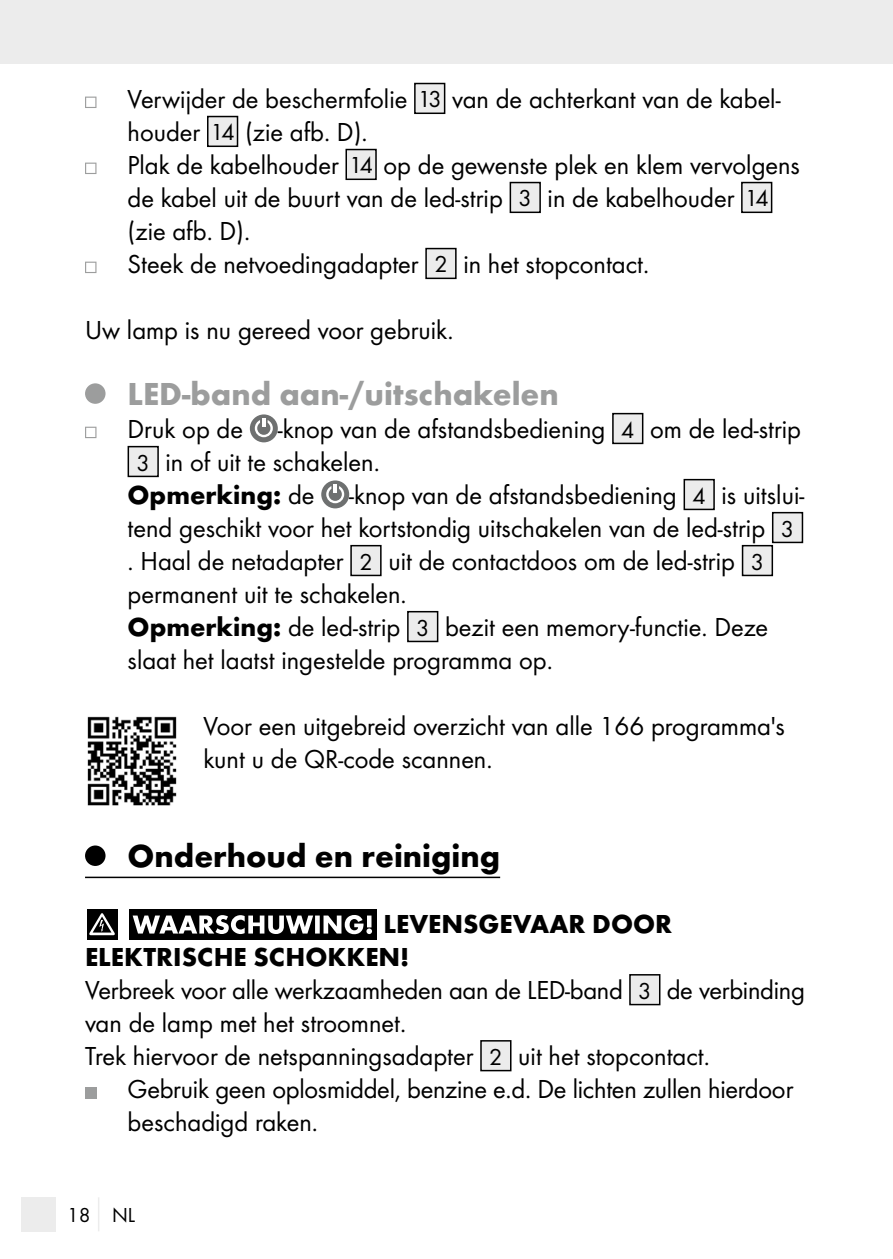
<style>
.page{position:relative;width:893px;height:1259px;background:#fff}
.page>*{position:absolute;margin:0;border:0;box-sizing:border-box;transform-origin:0 0}
.t1{font:700 33px "Futura";color:#9c9d9d}
.t2{font:700 33px "Futura";color:#000}
.t3{font:27px/33px "Futura Boo";color:#000}
.t4{font:700 27px/33px "Futura";color:#000}
.t5{font:21px "Futura Boo";color:#000}
.s1{font-size:24px}
.s2{font-family:"Futura Boo";font-weight:400}
.s3{font-family:"Futura";font-weight:700}
</style>
<div class="page">
<div style="left:0;top:0;width:893px;height:64px;background:#ececec"></div>
<div style="left:21px;top:1197px;width:34px;height:34px;background:#ececec"></div>
<hr style="left:98px;top:1197px;width:1px;height:34px;background:#ececec">
<hr style="left:85px;top:876px;width:415px;height:2px;background:#000">
<svg style="left:85px;top:97px;width:11px;height:11px"></svg>
<div style="left:415px;top:83px;width:30px;height:30px;background:#ececec"></div>
<div style="left:414px;top:83px;width:31px;height:31px;border:2px solid #000"></div>
<div style="left:208px;top:116px;width:30px;height:30px;background:#ececec"></div>
<div style="left:207px;top:116px;width:31px;height:31px;border:2px solid #000"></div>
<svg style="left:85px;top:163px;width:11px;height:11px"></svg>
<div style="left:346px;top:149px;width:30px;height:30px;background:#ececec"></div>
<div style="left:345px;top:149px;width:32px;height:31px;border:2px solid #000"></div>
<div style="left:510px;top:182px;width:30px;height:30px;background:#ececec"></div>
<div style="left:510px;top:182px;width:31px;height:31px;border:2px solid #000"></div>
<div style="left:742px;top:182px;width:30px;height:30px;background:#ececec"></div>
<div style="left:741px;top:182px;width:31px;height:31px;border:2px solid #000"></div>
<svg style="left:85px;top:262px;width:11px;height:11px"></svg>
<div style="left:426px;top:248px;width:30px;height:30px;background:#ececec"></div>
<div style="left:425px;top:248px;width:32px;height:31px;border:2px solid #000"></div>
<div style="left:85px;top:383px;width:21px;height:21px;background:#9c9d9d;border-radius:50%"></div>
<svg style="left:85px;top:427px;width:11px;height:11px"></svg>
<div style="left:250px;top:414px;width:28px;height:28px;background:#6e7070;border-radius:50%"></div>
<svg style="left:255px;top:418px;width:18px;height:19px"></svg>
<div style="left:613px;top:413px;width:30px;height:30px;background:#ececec"></div>
<div style="left:612px;top:413px;width:31px;height:31px;border:2px solid #000"></div>
<div style="left:128px;top:446px;width:30px;height:30px;background:#ececec"></div>
<div style="left:128px;top:446px;width:31px;height:31px;border:2px solid #000"></div>
<div style="left:321px;top:480px;width:28px;height:28px;background:#6e7070;border-radius:50%"></div>
<svg style="left:326px;top:484px;width:18px;height:19px"></svg>
<div style="left:684px;top:479px;width:30px;height:30px;background:#ececec"></div>
<div style="left:683px;top:479px;width:32px;height:31px;border:2px solid #000"></div>
<div style="left:773px;top:512px;width:29px;height:30px;background:#ececec"></div>
<div style="left:772px;top:512px;width:31px;height:31px;border:2px solid #000"></div>
<div style="left:351px;top:545px;width:30px;height:30px;background:#ececec"></div>
<div style="left:350px;top:545px;width:32px;height:31px;border:2px solid #000"></div>
<div style="left:742px;top:545px;width:30px;height:30px;background:#ececec"></div>
<div style="left:742px;top:545px;width:31px;height:31px;border:2px solid #000"></div>
<div style="left:408px;top:611px;width:30px;height:30px;background:#ececec"></div>
<div style="left:407px;top:611px;width:31px;height:31px;border:2px solid #000"></div>
<img style="left:87px;top:716px;width:90px;height:90px">
<div style="left:85px;top:845px;width:21px;height:21px;background:#000;border-radius:50%"></div>
<div style="left:129px;top:908px;width:248px;height:31px;background:#000"></div>
<svg style="left:133px;top:915px;width:239px;height:19px"></svg>
<div style="left:87px;top:908px;width:31px;height:31px;background:#000"></div>
<svg style="left:89px;top:913px;width:26px;height:22px"></svg>
<div style="left:630px;top:974px;width:30px;height:30px;background:#ececec"></div>
<div style="left:629px;top:974px;width:31px;height:31px;border:2px solid #000"></div>
<div style="left:481px;top:1040px;width:30px;height:30px;background:#ececec"></div>
<div style="left:480px;top:1040px;width:31px;height:31px;border:2px solid #000"></div>
<div style="left:85px;top:1087px;width:11px;height:11px;background:#9c9d9d"></div>
<p class="t3" style="left:128px;top:82px;width:674px">Verwijder de beschermfolie <span class="s1">13</span> van de achterkant van de kabel&shy;houder <span class="s1">14</span> (zie afb. D).<br>Plak de kabelhouder <span class="s1">14</span> op de gewenste plek en klem vervolgens de kabel uit de buurt van de led-strip <span class="s1">3</span> in de kabelhouder <span class="s1">14 </span>(zie afb. D).<br>Steek de netvoedingadapter <span class="s1">2</span> in het stopcontact.</p>
<p class="t3" style="left:85px;top:313px;width:370px">Uw lamp is nu gereed voor gebruik.</p>
<p class="t1" style="left:128px;top:374px;width:433px">LED-band aan-/uitschakelen</p>
<p class="t3" style="left:128px;top:412px;width:117px">Druk op de</p>
<p class="t3" style="left:137px;top:412px;width:666px;text-indent:141px">-knop van de afstandsbediening <span class="s1">4</span> om de led-strip<br><span class="s1">3</span> in of uit te schakelen.</p>
<p class="t4" style="left:128px;top:478px;width:188px">Opmerking: <span class="s2">de</span></p>
<p class="t3" style="left:128px;top:478px;width:678px;text-indent:222px">-knop van de afstandsbediening <span class="s1">4</span> is uitslui&shy;tend geschikt voor het kortstondig uitschakelen van de led-strip <span class="s1">3 </span>. Haal de netadapter <span class="s1">2</span> uit de contactdoos om de led-strip <span class="s1">3 </span>permanent uit te schakelen.<br><span class="s3">Opmerking:</span> de led-strip <span class="s1">3</span> bezit een memory-functie. Deze slaat het laatst ingestelde programma op.</p>
<p class="t3" style="left:204px;top:709px;width:583px">Voor een uitgebreid overzicht van alle 166 programma's kunt u de QR-code scannen.</p>
<p class="t2" style="left:128px;top:836px;width:374px">Onderhoud en reiniging</p>
<p class="t4" style="left:85px;top:907px;width:589px;text-indent:298px">LEVENSGEVAAR DOOR<br>ELEKTRISCHE SCHOKKEN!</p>
<p class="t3" style="left:85px;top:973px;width:721px">Verbreek voor alle werkzaamheden aan de LED-band <span class="s1">3</span> de verbinding van de lamp met het stroomnet.<br>Trek hiervoor de netspanningsadapter <span class="s1">2</span> uit het stopcontact.</p>
<p class="t3" style="left:128px;top:1072px;width:667px">Gebruik geen oplosmiddel, benzine e.d. De lichten zullen hierdoor beschadigd raken.</p>
<p class="t5" style="left:67px;top:1202px;width:70px">18 NL</p>
</div>
